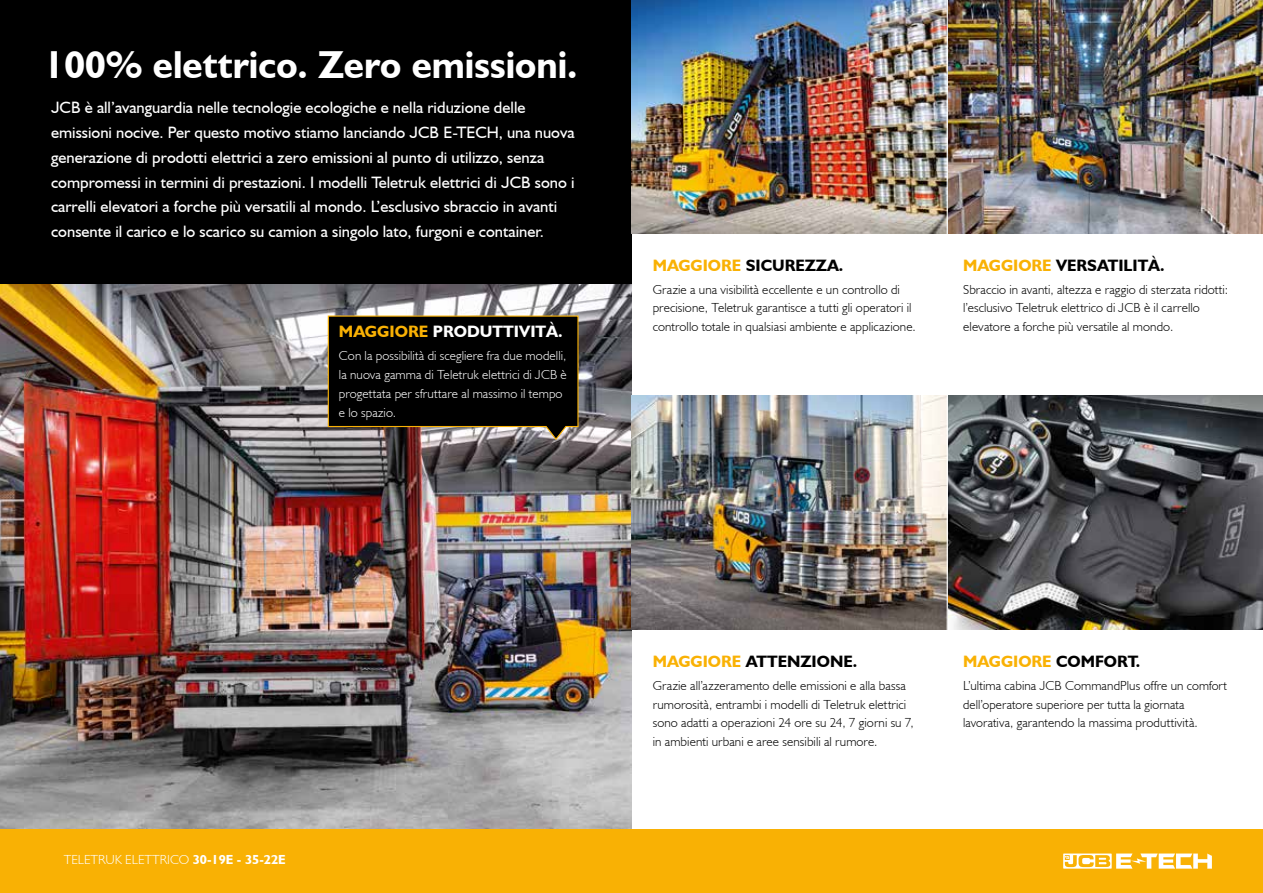
<style>
.page{position:relative;width:1263px;height:893px;background:#fff}
.page>*{position:absolute;margin:0;border:0;box-sizing:border-box;transform-origin:0 0}
.t1{font:700 39px "JCB Euro";color:#fff}
.t2{font:16.5px/24.8px "JCB Euro Roman";color:#fff}
.t3{font:700 16.5px "JCB Euro";color:#000}
.t4{font:700 16.5px "JCB Euro";color:#fff}
.t5{font:700 16.5px "JCB Euro";color:#f9b104}
.t6{font:300 13.2px/18.8px "JCB Euro";letter-spacing:.01em;color:#000}
.t7{font:300 13.2px/18.8px "JCB Euro";letter-spacing:.01em;color:#fff}
.s1{color:#f9b104}
.s2{font-weight:700}
.s3{color:#000}
</style>
<div class="page">
<div style="left:0;top:0;width:631px;height:627px;background:#000"></div>
<img style="left:0;top:285px;width:631px;height:544px">
<img style="left:948px;top:0;width:315px;height:234px">
<img style="left:948px;top:395px;width:315px;height:234px">
<img style="left:631px;top:0;width:316px;height:234px">
<img style="left:631px;top:395px;width:316px;height:234px">
<svg style="left:327px;top:315px;width:252px;height:126px"></svg>
<div style="left:0;top:829px;width:1263px;height:64px;background:#f9b104"></div>
<svg style="left:1063px;top:853px;width:149px;height:16px"></svg>
<h1 class="t1" style="left:44px;top:40px;width:535px">100% elettrico. Zero emissioni.</h1>
<p class="t2" style="left:51px;top:95px;width:525px">JCB è all’avanguardia nelle tecnologie ecologiche e nella riduzione delle emissioni nocive. Per questo motivo stiamo lanciando JCB E‑TECH, una nuova generazione di prodotti elettrici a zero emissioni al punto di utilizzo, senza compromessi in termini di prestazioni. I modelli Teletruk elettrici di JCB sono i carrelli elevatori a forche più versatili al mondo. L’esclusivo sbraccio in avanti consente il carico e lo scarico su camion a singolo lato, furgoni e container.</p>
<p class="t4" style="left:339px;top:321px;width:225px"><span class="s1">MAGGIORE</span> PRODUTTIVITÀ.</p>
<p class="t7" style="left:339px;top:346px;width:229px">Con la possibilità di scegliere fra due modelli, la nuova gamma di Teletruk elettrici di JCB è progettata per sfruttare al massimo il tempo e lo spazio.</p>
<p class="t3" style="left:653px;top:255px;width:192px"><span class="s1">MAGGIORE</span> SICUREZZA.</p>
<p class="t6" style="left:653px;top:280px;width:265px">Grazie a una visibilità eccellente e un controllo di precisione, Teletruk garantisce a tutti gli operatori il controllo totale in qualsiasi ambiente e applicazione.</p>
<p class="t3" style="left:963px;top:255px;width:203px"><span class="s1">MAGGIORE</span> VERSATILITÀ.</p>
<p class="t6" style="left:963px;top:280px;width:266px">Sbraccio in avanti, altezza e raggio di sterzata ridotti: l’esclusivo Teletruk elettrico di JCB è il carrello elevatore a forche più versatile al mondo.</p>
<p class="t7" style="left:64px;top:849px;width:223px">TELETRUK ELETTRICO <span class="s2">30‑19E - 35‑22E</span></p>
<p class="t3" style="left:653px;top:651px;width:206px"><span class="s1">MAGGIORE</span> ATTENZIONE.</p>
<p class="t6" style="left:653px;top:676px;width:262px">Grazie all’azzeramento delle emissioni e alla bassa rumorosità, entrambi i modelli di Teletruk elettrici sono adatti a operazioni 24 ore su 24, 7 giorni su 7, in ambienti urbani e aree sensibili al rumore.</p>
<p class="t5" style="left:963px;top:651px;width:178px">MAGGIORE <span class="s3">COMFORT.</span></p>
<p class="t6" style="left:963px;top:676px;width:265px">L’ultima cabina JCB CommandPlus offre un comfort dell’operatore superiore per tutta la giornata lavorativa, garantendo la massima produttività.</p>
</div>
